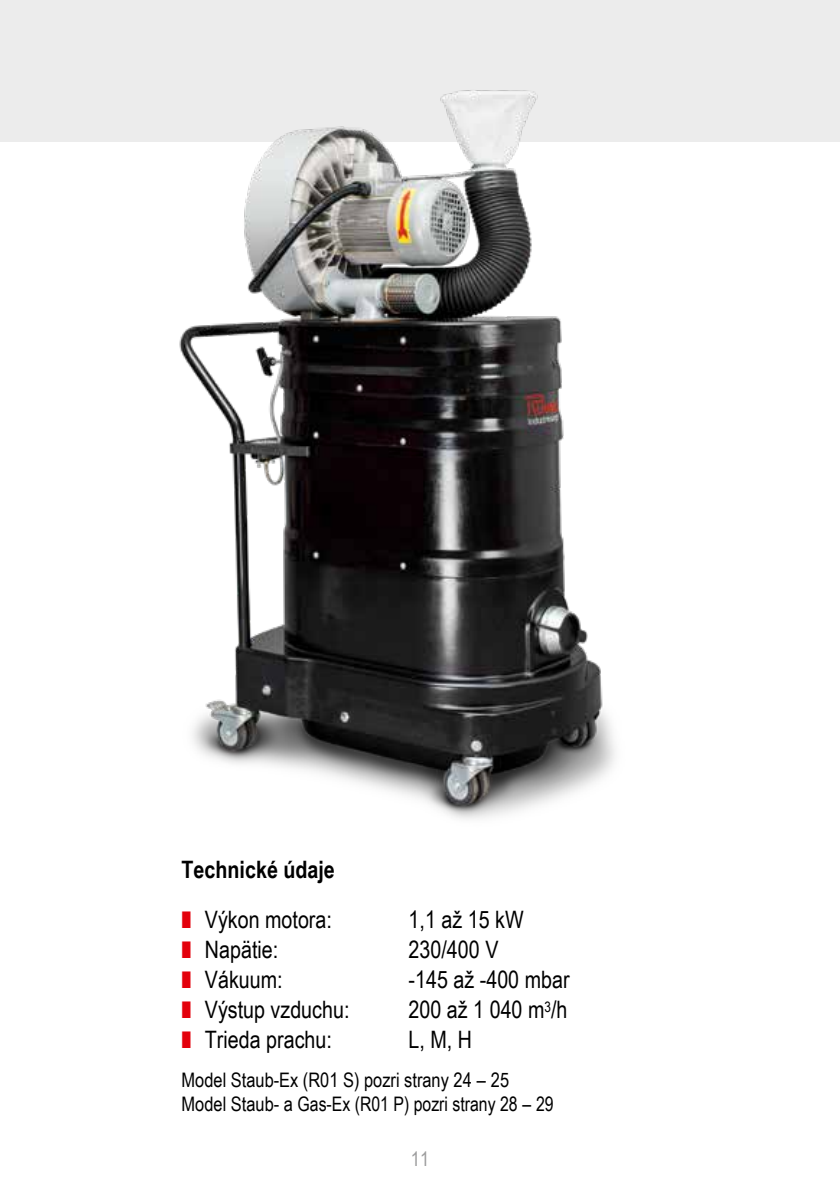
<style>
.page{position:relative;width:840px;height:1191px;background:#fff}
.page>*{position:absolute;margin:0;border:0;box-sizing:border-box;transform-origin:0 0}
.t1{font:24px "Arial Narrow";color:#000}
.t2{font:700 24px "Arial Narrow";color:#000}
.t3{font:20px/24px "Arial Narrow";color:#000}
.t4{font:20px "Arial Narrow";color:#9c9c9d}
</style>
<div class="page">
<div style="left:0;top:0;width:839px;height:142px;background:#ececec"></div>
<img style="left:179px;top:90px;width:436px;height:729px">
<p class="t2" style="left:181px;top:851px;width:155px">Technické údaje</p>
<p class="t1" style="left:205px;top:902px;width:128px">Výkon motora:</p>
<p class="t1" style="left:408px;top:902px;width:116px">1,1 až 15 kW</p>
<p class="t1" style="left:205px;top:932px;width:75px">Napätie:</p>
<p class="t1" style="left:408px;top:932px;width:91px">230/400 V</p>
<p class="t1" style="left:205px;top:962px;width:79px">Vákuum:</p>
<p class="t1" style="left:408px;top:962px;width:162px">-145 až -400 mbar</p>
<p class="t1" style="left:205px;top:992px;width:146px">Výstup vzduchu:</p>
<p class="t1" style="left:408px;top:992px;width:160px">200 až 1 040 m<sup>3</sup>/h</p>
<p class="t1" style="left:205px;top:1022px;width:128px">Trieda prachu:</p>
<p class="t1" style="left:408px;top:1022px;width:65px">L, M, H</p>
<p class="t3" style="left:181px;top:1066px;width:373px">Model Staub-Ex (R01 S) pozri strany 24 – 25<br>Model Staub- a Gas-Ex (R01 P) pozri strany 28 – 29</p>
<p class="t4" style="left:410px;top:1144px;width:20px">11</p>
</div>
